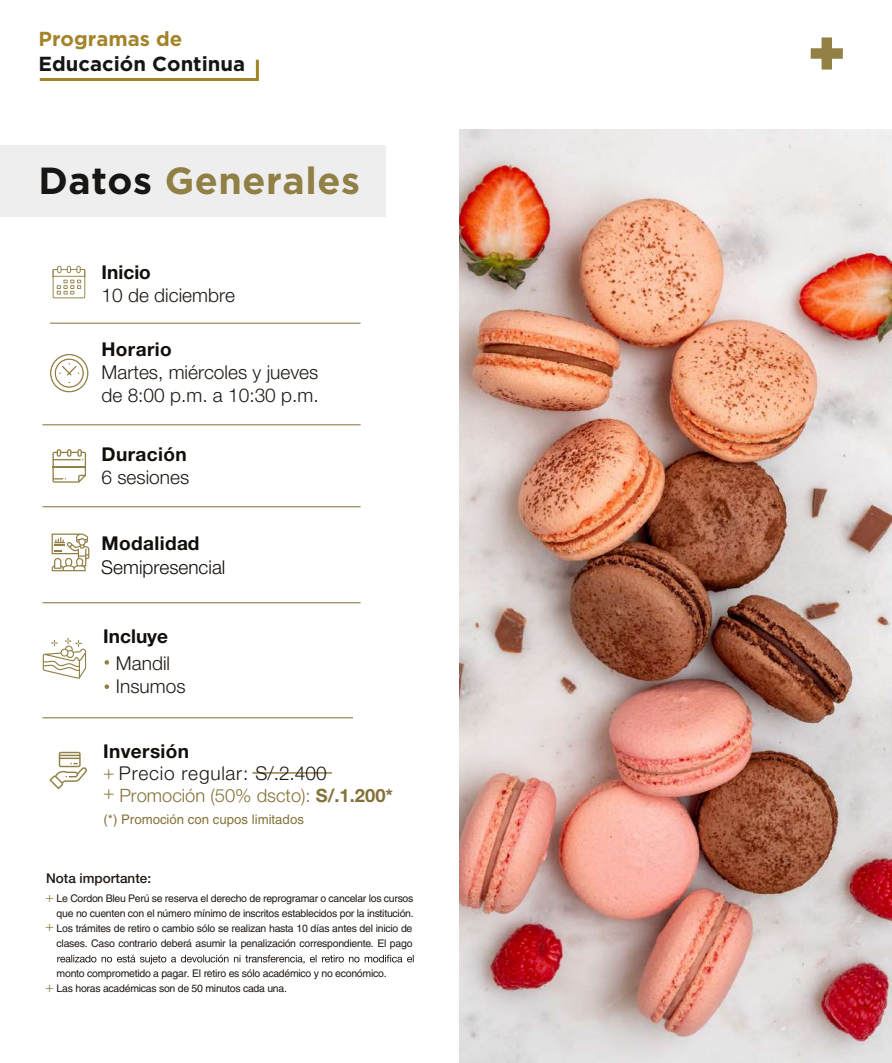
<style>
.page{position:relative;width:892px;height:1063px;background:#fff}
.page>*{position:absolute;margin:0;border:0;box-sizing:border-box;transform-origin:0 0}
.t1{font:700 37.65px "Gotham";letter-spacing:.015em;color:#918045}
.t2{font:700 20.25px "Gotham";color:#151518}
.t3{font:700 20.25px "Gotham";color:#a3842b}
.t4{font:300 19.05px/23px "Helvetica Neue LT Std";color:#201914}
.t5{font:700 19.05px "Helvetica Neue LT Std";letter-spacing:.02em;color:#130e0a}
.t6{font:300 19.05px/19.5px "Helvetica Neue LT Std";letter-spacing:.04em;color:#201914}
.t7{font:300 19.05px "Helvetica Neue LT Std";color:#130e0a}
.t8{font:700 19.05px "Helvetica Neue LT Std";color:#130e0a}
.t9{font:300 18.3px "Helvetica Neue LT Std";color:#857138}
.t10{font:300 13.95px/29.1px "Helvetica Neue LT Std";color:#928045;scale:1.07 1}
.t11{font:500 13.5px "Helvetica Neue LT Std";color:#201914}
.t12{font:13.2px "Helvetica LT Std";color:#857138}
.t13{font:10.5px/15px "Helvetica LT Std";letter-spacing:-.025em;color:#201914}
.s1{color:#171614}
.s2{font-weight:700}
.s3{color:#928045}
</style>
<div class="page">
<div style="left:0;top:145px;width:386px;height:72px;background:#eee"></div>
<img style="left:459px;top:130px;width:433px;height:933px">
<svg style="left:811px;top:37px;width:32px;height:33px"></svg>
<svg style="left:39px;top:59px;width:220px;height:22px"></svg>
<svg style="left:53px;top:266px;width:32px;height:32px"></svg>
<svg style="left:49px;top:353px;width:40px;height:40px"></svg>
<svg style="left:52px;top:449px;width:34px;height:34px"></svg>
<hr style="left:52px;top:466px;width:34px;height:2px;background:#918045">
<hr style="left:252px;top:772px;width:80px;height:2px;background:#928045">
<svg style="left:57px;top:955px;width:357px;height:9px"></svg>
<svg style="left:49px;top:752px;width:38px;height:37px"></svg>
<hr style="left:50px;top:323px;width:311px;height:1px;background:#918045">
<hr style="left:42px;top:424px;width:319px;height:1px;background:#918045">
<hr style="left:42px;top:506px;width:319px;height:1px;background:#918045">
<hr style="left:42px;top:717px;width:311px;height:1px;background:#918045">
<svg style="left:52px;top:534px;width:37px;height:37px"></svg>
<hr style="left:42px;top:602px;width:319px;height:1px;background:#918045">
<svg style="left:105px;top:660px;width:4px;height:5px"></svg>
<svg style="left:105px;top:684px;width:4px;height:5px"></svg>
<svg style="left:43px;top:638px;width:43px;height:41px"></svg>
<h2 class="t3" style="left:39px;top:27px;width:145px">Programas de</h2>
<h2 class="t2" style="left:39px;top:52px;width:208px">Educación Continua</h2>
<h1 class="t1" style="left:39px;top:159px;width:323px"><span class="s1">Datos</span> Generales</h1>
<h3 class="t5" style="left:102px;top:261px;width:51px">Inicio</h3>
<h3 class="t4" style="left:102px;top:284px;width:135px">10 de diciembre</h3>
<h3 class="t5" style="left:102px;top:338px;width:72px">Horario</h3>
<h3 class="t4" style="left:102px;top:360px;width:218px">Martes, miércoles y jueves</h3>
<h3 class="t4" style="left:102px;top:383px;width:219px">de 8:00 p.m. a 10:30 p.m.</h3>
<h3 class="t5" style="left:102px;top:443px;width:87px">Duración</h3>
<h3 class="t4" style="left:102px;top:466px;width:89px">6 sesiones</h3>
<h3 class="t5" style="left:102px;top:531px;width:100px">Modalidad</h3>
<h3 class="t7" style="left:101px;top:555px;width:126px">Semipresencial</h3>
<h3 class="t8" style="left:103px;top:625px;width:66px">Incluye</h3>
<h3 class="t4" style="left:116px;top:651px;width:71px">Mandil<br>Insumos</h3>
<h3 class="t5" style="left:103px;top:739px;width:88px">Inversión</h3>
<h3 class="t9" style="left:119px;top:784px;width:275px">Promoción (50% dscto): <span class="s2">S/.1.200*</span></h3>
<p class="t12" style="left:104px;top:812px;width:202px">(*) Promoción con cupos limitados</p>
<h3 class="t6" style="left:103px;top:763px;width:225px"><span class="s3">+</span> Precio regular: S/.2.400 <span class="s3">+</span></h3>
<p class="t11" style="left:46px;top:870px;width:107px">Nota importante:</p>
<h3 class="t10" style="left:45px;top:882px;width:10px">+ +</h3>
<p class="t13" style="left:57px;top:891px;width:359px">Le Cordon Bleu Perú se reserva el derecho de reprogramar o cancelar los cursos que no cuenten con el número mínimo de inscritos establecidos por la institución.<br>Los trámites de retiro o cambio sólo se realizan hasta 10 días antes del inicio de clases. Caso contrario deberá asumir la penalización correspondiente. El pago</p>
<p class="t13" style="left:57px;top:966px;width:331px">monto comprometido a pagar. El retiro es sólo académico y no económico.<br>Las horas académicas son de 50 minutos cada una.</p>
<h3 class="t10" style="left:45px;top:973px;width:10px">+</h3>
</div>
